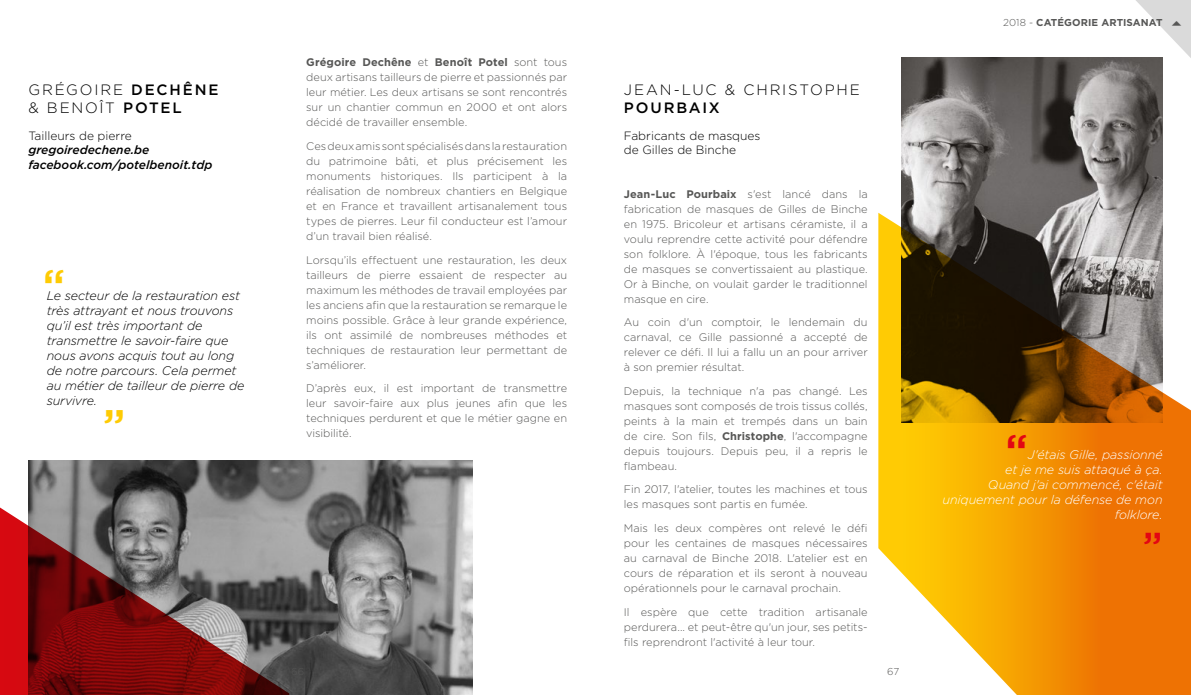
<style>
.page{position:relative;width:1191px;height:695px;background:#fff}
.page>*{position:absolute;margin:0;border:0;box-sizing:border-box;transform-origin:0 0}
.t1{font:500 47px "Gotham";color:#fecb04}
.t2{font:500 47px "Gotham";color:#e30613}
.t3{font:500 40.3px "Gotham";color:#e30613}
.t4{font:300 15px/18px "Gotham";letter-spacing:.125em;color:#000}
.t5{font:500 15px "Gotham";letter-spacing:.125em;color:#000}
.t6{font:italic 300 12.5px/15px "Gotham";letter-spacing:-.01em;color:#000}
.t7{font:italic 300 12.5px/15px "Gotham";letter-spacing:-.01em;color:#fff;text-align:right}
.t8{font:300 12px/14.4px "Gotham";color:#000}
.t9{font:italic 500 12px/14.4px "Gotham";color:#000}
.t10{font:300 11px/15px "Gotham";color:#575756;text-align:justify}
.t11{font:700 10px "Gotham";letter-spacing:.01em;color:#575756}
.t12{font:300 10px "Gotham";color:#575756}
.s1{font-weight:500}
.s2{font-weight:700}
.s3{font-weight:300}
</style>
<div class="page">
<img style="left:289px;top:460px;width:183px;height:234px">
<svg style="left:0;top:460px;width:289px;height:234px;background:#804e4f"></svg>
<img style="left:901px;top:58px;width:261px;height:155px">
<svg style="left:878px;top:213px;width:313px;height:481px;background:#c0882f"></svg>
<svg style="left:1053px;top:0;width:138px;height:151px"></svg>
<h3 class="t4" style="left:28px;top:81px;width:192px">GRÉGOIRE <span class="s1">DECHÊNE </span>&amp; BENOÎT <span class="s1">POTEL</span></h3>
<p class="t8" style="left:28px;top:128px;width:105px">Tailleurs de pierre</p>
<p class="t9" style="left:28px;top:143px;width:185px">gregoiredechene.be facebook.com/potelbenoit.tdp</p>
<h1 class="t1" style="left:43px;top:255px;width:24px">‘‘</h1>
<p class="t6" style="left:47px;top:288px;width:199px">Le secteur de la restauration est très attrayant et nous trouvons qu’il est très important de transmettre le savoir-faire que nous avons acquis tout au long de notre parcours. Cela permet au métier de tailleur de pierre de survivre.</p>
<h1 class="t1" style="left:103px;top:395px;width:24px">’’</h1>
<p class="t10" style="left:306px;top:55px;width:262px"><span class="s2">Grégoire Dechêne</span> et <span class="s2">Benoît Potel</span> sont tous deux artisans tailleurs de pierre et passionnés par leur métier. Les deux artisans se sont rencontrés sur un chantier commun en 2000 et ont alors décidé de travailler ensemble.</p>
<p class="t10" style="left:306px;top:138px;width:262px">Ces deux amis sont spécialisés dans la restauration du patrimoine bâti, et plus précisement les monuments historiques. Ils participent à la réalisation de nombreux chantiers en Belgique et en France et travaillent artisanalement tous types de pierres. Leur fil conducteur est l’amour d’un travail bien réalisé.</p>
<p class="t10" style="left:306px;top:252px;width:262px">Lorsqu’ils effectuent une restauration, les deux tailleurs de pierre essaient de respecter au maximum les méthodes de travail employées par les anciens afin que la restauration se remarque le moins possible. Grâce à leur grande expérience, ils ont assimilé de nombreuses méthodes et techniques de restauration leur permettant de s’améliorer.</p>
<p class="t10" style="left:306px;top:380px;width:262px">D’après eux, il est important de transmettre leur savoir-faire aux plus jeunes afin que les techniques perdurent et que le métier gagne en visibilité.</p>
<h3 class="t4" style="left:624px;top:81px;width:238px">JEAN-LUC &amp; CHRISTOPHE</h3>
<h3 class="t5" style="left:624px;top:98px;width:97px">POURBAIX</h3>
<p class="t8" style="left:624px;top:128px;width:138px">Fabricants de masques de Gilles de Binche</p>
<p class="t10" style="left:624px;top:186px;width:245px"><span class="s2">Jean-Luc Pourbaix</span> s'est lancé dans la fabrication de masques de Gilles de Binche en 1975. Bricoleur et artisans céramiste, il a voulu reprendre cette activité pour défendre son folklore. À l'époque, tous les fabricants de masques se convertissaient au plastique.<br>Or à Binche, on voulait garder le traditionnel masque en cire.</p>
<p class="t10" style="left:624px;top:314px;width:245px">Au coin d'un comptoir, le lendemain du carnaval, ce Gille passionné a accepté de relever ce défi. Il lui a fallu un an pour arriver à son premier résultat.</p>
<p class="t10" style="left:624px;top:383px;width:245px">Depuis, la technique n'a pas changé. Les masques sont composés de trois tissus collés, peints à la main et trempés dans un bain de cire. Son fils, <span class="s2">Christophe</span>, l'accompagne depuis toujours. Depuis peu, il a repris le flambeau.</p>
<p class="t10" style="left:624px;top:481px;width:245px">Fin 2017, l'atelier, toutes les machines et tous les masques sont partis en fumée.</p>
<p class="t10" style="left:624px;top:520px;width:245px">Mais les deux compères ont relevé le défi pour les centaines de masques nécessaires au carnaval de Binche 2018. L'atelier est en cours de réparation et ils seront à nouveau opérationnels pour le carnaval prochain.</p>
<p class="t10" style="left:624px;top:603px;width:245px">Il espère que cette tradition artisanale perdurera... et peut-être qu'un jour, ses petits&shy;fils reprendront l'activité à leur tour.</p>
<p class="t12" style="left:887px;top:664px;width:14px">67</p>
<p class="t11" style="left:1003px;top:15px;width:161px"><span class="s3">2018 -</span> CATÉGORIE ARTISANAT</p>
<h1 class="t2" style="left:1005px;top:420px;width:24px">‘‘</h1>
<p class="t7" style="left:942px;top:446px;width:221px">J'étais Gille, passionné<br>et je me suis attaqué à ça.<br>Quand j'ai commencé, c'était uniquement pour la défense de mon folklore.</p>
<h2 class="t3" style="left:1143px;top:520px;width:21px">’’</h2>
</div>
